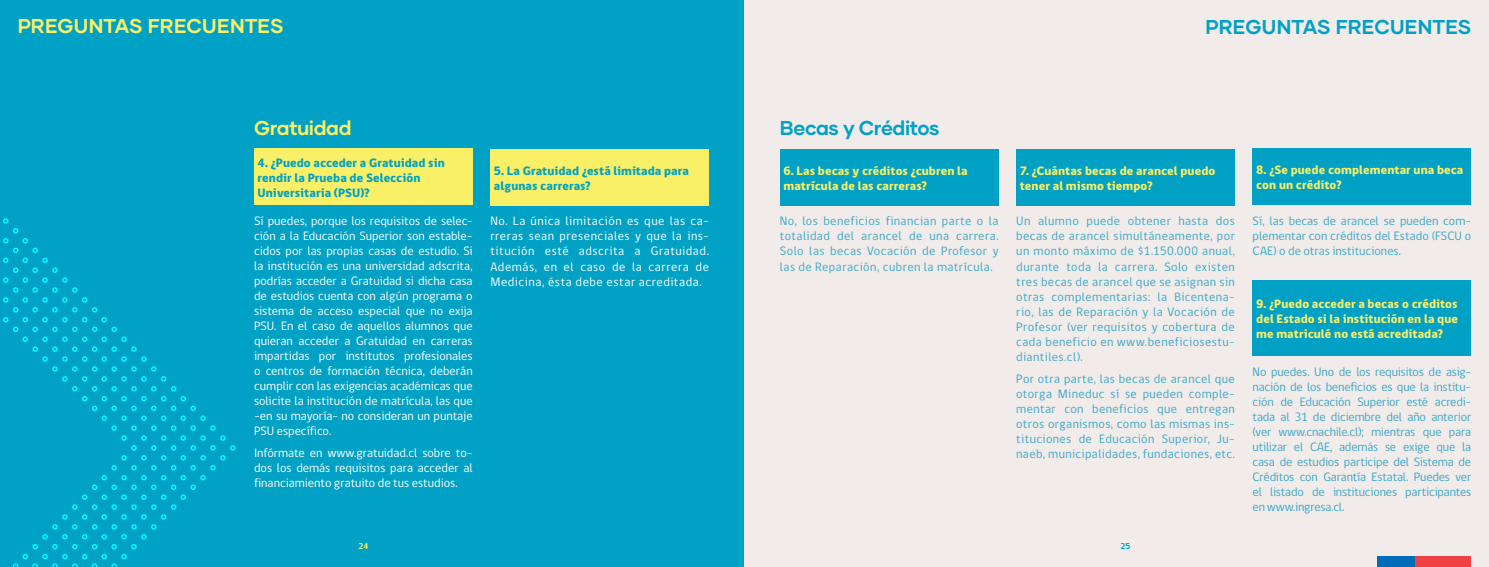
<style>
.page{position:relative;width:1489px;height:567px;background:#fff}
.page>*{position:absolute;margin:0;border:0;box-sizing:border-box;transform-origin:0 0}
.t1{font:700 20px "Gilmer";color:#faf067}
.t2{font:700 20px "Gilmer";color:#00a1c4}
.t3{font:700 20px "Gilmer";letter-spacing:-.02em;color:#00a1c4}
.t4{font:700 20px "Gilmer";letter-spacing:-.025em;color:#faf067}
.t5{font:12.5px/15px "gob CL";letter-spacing:.025em;color:#3ba8c8;text-align:justify}
.t6{font:12.5px/15px "gob CL";color:#fff;text-align:justify}
.t7{font:800 12.5px/15px "gob CL";letter-spacing:.01em;color:#faf067}
.t8{font:800 12.5px/15px "gob CL";letter-spacing:.005em;color:#00a1c4}
.t9{font:700 8.75px "gob CL";color:#faf067}
.t10{font:700 8.75px "gob CL";color:#00a1c4}
</style>
<div class="page">
<div style="left:0;top:0;width:744px;height:567px;background:#00a1c4"></div>
<div style="left:744px;top:0;width:744px;height:567px;background:#f1ebe9"></div>
<div style="left:490px;top:149px;width:219px;height:56px;background:#faf067"></div>
<div style="left:780px;top:149px;width:218px;height:56px;background:#00a1c4"></div>
<div style="left:1016px;top:149px;width:218px;height:56px;background:#00a1c4"></div>
<div style="left:1252px;top:149px;width:218px;height:56px;background:#00a1c4"></div>
<div style="left:1252px;top:280px;width:218px;height:75px;background:#00a1c4"></div>
<div style="left:254px;top:149px;width:218px;height:56px;background:#faf067"></div>
<svg style="left:3px;top:218px;width:233px;height:349px"></svg>
<div style="left:1376px;top:556px;width:39px;height:11px;background:#006cb7"></div>
<div style="left:1415px;top:556px;width:55px;height:11px;background:#ef4144"></div>
<h1 class="t1" style="left:18px;top:14px;width:267px">PREGUNTAS FRECUENTES</h1>
<h1 class="t2" style="left:1205px;top:14px;width:267px">PREGUNTAS FRECUENTES</h1>
<h1 class="t4" style="left:254px;top:115px;width:99px">Gratuidad</h1>
<p class="t8" style="left:257px;top:155px;width:189px">4. ¿Puedo acceder a Gratuidad sin rendir la Prueba de Selección<br>Universitaria (PSU)?</p>
<p class="t6" style="left:254px;top:214px;width:220px">Sí puedes, porque los requisitos de selec&shy;ción a la Educación Superior son estable&shy;cidos por las propias casas de estudio. Si la institución es una universidad adscrita, podrías acceder a Gratuidad si dicha casa de estudios cuenta con algún programa o sistema de acceso especial que no exija PSU. En el caso de aquellos alumnos que quieran acceder a Gratuidad en carreras impartidas por institutos profesionales o centros de formación técnica, deberán cumplir con las exigencias académicas que solicite la institución de matrícula, las que –en su mayoría- no consideran un puntaje PSU específico.</p>
<p class="t6" style="left:254px;top:446px;width:220px">Infórmate en www.gratuidad.cl sobre to&shy;dos los demás requisitos para acceder al financiamiento gratuito de tus estudios.</p>
<h1 class="t3" style="left:780px;top:115px;width:161px">Becas y Créditos</h1>
<p class="t8" style="left:494px;top:163px;width:196px">5. La Gratuidad ¿está limitada para algunas carreras?</p>
<p class="t7" style="left:783px;top:163px;width:186px">6. Las becas y créditos ¿cubren la matrícula de las carreras?</p>
<p class="t7" style="left:1019px;top:163px;width:197px">7. ¿Cuántas becas de arancel puedo tener al mismo tiempo?</p>
<p class="t6" style="left:490px;top:214px;width:220px">No. La única limitación es que las ca&shy;rreras sean presenciales y que la ins&shy;titución esté adscrita a Gratuidad.<br>Además, en el caso de la carrera de Medicina, ésta debe estar acreditada.</p>
<p class="t5" style="left:780px;top:214px;width:220px">No, los beneficios financian parte o la totalidad del arancel de una carrera.<br>Solo las becas Vocación de Profesor y las de Reparación, cubren la matrícula.</p>
<p class="t5" style="left:1016px;top:214px;width:220px">Un alumno puede obtener hasta dos becas de arancel simultáneamente, por un monto máximo de $1.150.000 anual, durante toda la carrera. Solo existen tres becas de arancel que se asignan sin otras complementarias: la Bicentena&shy;rio, las de Reparación y la Vocación de Profesor (ver requisitos y cobertura de cada beneficio en www.beneficiosestu&shy;diantiles.cl).</p>
<p class="t5" style="left:1016px;top:371px;width:220px">Por otra parte, las becas de arancel que otorga Mineduc sí se pueden comple&shy;mentar con beneficios que entregan otros organismos, como las mismas ins&shy;tituciones de Educación Superior, Ju&shy;naeb, municipalidades, fundaciones, etc.</p>
<p class="t7" style="left:1256px;top:163px;width:209px">8. ¿Se puede complementar una beca con un crédito?</p>
<p class="t5" style="left:1252px;top:214px;width:220px">Sí, las becas de arancel se pueden com&shy;plementar con créditos del Estado (FSCU o CAE) o de otras instituciones.</p>
<p class="t7" style="left:1256px;top:296px;width:203px;text-align:justify">9. ¿Puedo acceder a becas o créditos del Estado si la institución en la que me matriculé no está acreditada?</p>
<p class="t5" style="left:1252px;top:364px;width:220px">No puedes. Uno de los requisitos de asig&shy;nación de los beneficios es que la institu&shy;ción de Educación Superior esté acredi&shy;tada al 31 de diciembre del año anterior (ver www.cnachile.cl); mientras que para utilizar el CAE, además se exige que la casa de estudios participe del Sistema de Créditos con Garantía Estatal. Puedes ver el listado de instituciones participantes en www.ingresa.cl.</p>
<p class="t9" style="left:358px;top:540px;width:12px">24</p>
<p class="t10" style="left:1120px;top:540px;width:12px">25</p>
</div>
